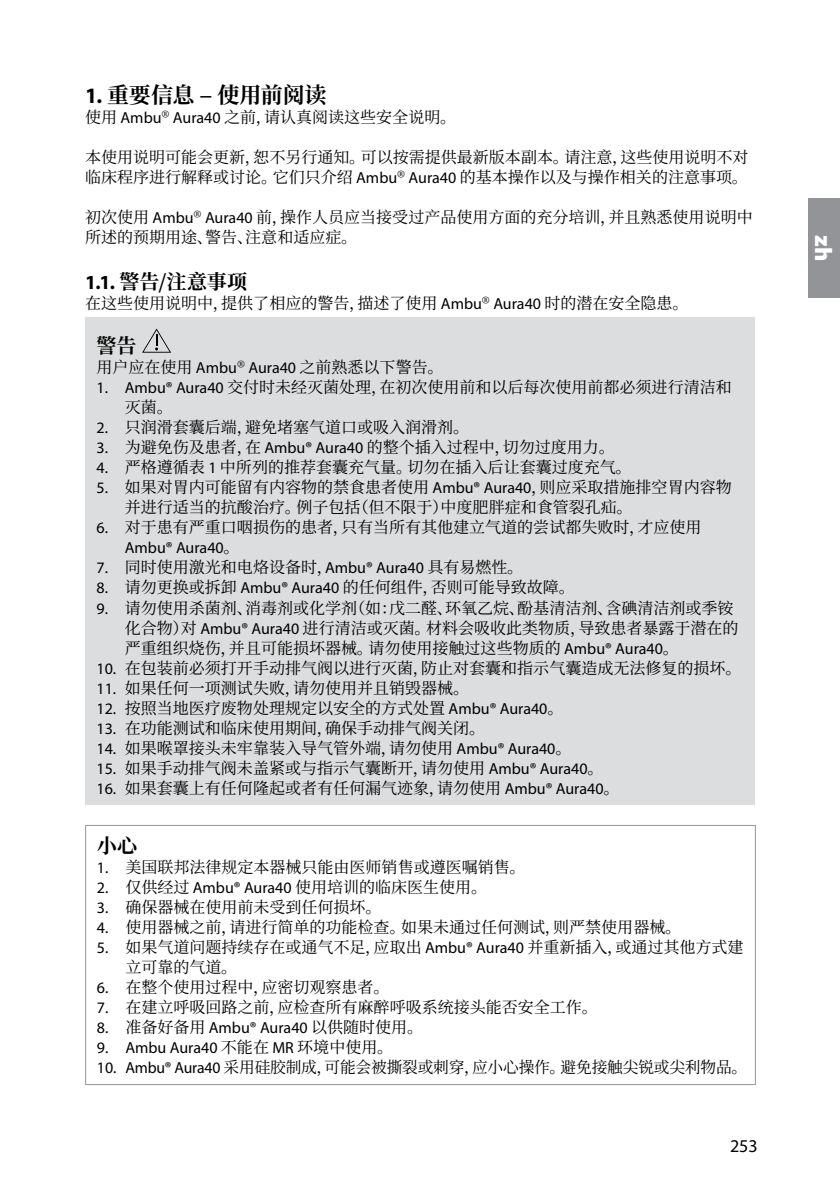
<style>
.page{position:relative;width:840px;height:1191px;background:#fff}
.page>*{position:absolute;margin:0;border:0;box-sizing:border-box;transform-origin:0 0}
.t1{font:900 24px "Myriad Pro";color:#fff}
.t2{font:700 22px "Noto Serif SC";letter-spacing:-.01em;color:#000}
.t3{font:700 20px "Noto Serif SC";letter-spacing:.005em;color:#000}
.t4{font:18px "Myriad Pro";color:#000}
.t5{font:16px/20px "Noto Serif SC";color:#000}
.t6{font:16px "Myriad Pro";color:#000}
.s1{font-family:"Myriad Pro"}
.s2{font-family:"Noto Serif SC"}
</style>
<div class="page">
<div style="left:808px;top:198px;width:31px;height:100px;background:#939498"></div>
<div style="left:85px;top:317px;width:669px;height:488px;background:#dcddde"></div>
<svg style="left:142px;top:328px;width:29px;height:25px"></svg>
<hr style="left:85px;top:825px;width:670px;height:1px;background:#939498">
<hr style="left:85px;top:826px;width:1px;height:258px;background:#939498">
<hr style="left:754px;top:826px;width:1px;height:258px;background:#939498">
<hr style="left:85px;top:1084px;width:670px;height:1px;background:#939498">
<h2 class="t2" style="left:85px;top:83px;width:243px"><span class="s1">1.</span> 重要信息 – 使用前阅读</h2>
<p class="t5" style="left:85px;top:108px;width:372px">使用 <span class="s1">Ambu</span>® <span class="s1">Aura40</span> 之前，请认真阅读这些安全说明。</p>
<p class="t5" style="left:85px;top:148px;width:664px">本使用说明可能会更新，恕不另行通知。可以按需提供最新版本副本。请注意，这些使用说明不对临床程序进行解释或讨论。它们只介绍 <span class="s1">Ambu</span>® <span class="s1">Aura40</span> 的基本操作以及与操作相关的注意事项。</p>
<p class="t5" style="left:85px;top:208px;width:668px">初次使用 <span class="s1">Ambu</span>® <span class="s1">Aura40</span> 前，操作人员应当接受过产品使用方面的充分培训，并且熟悉使用说明中所述的预期用途、警告、注意和适应症。</p>
<p class="t3" style="left:85px;top:270px;width:163px"><span class="s1">1.1.</span> 警告/注意事项</p>
<p class="t5" style="left:85px;top:294px;width:604px">在这些使用说明中，提供了相应的警告，描述了使用 <span class="s1">Ambu</span>® <span class="s1">Aura40</span> 时的潜在安全隐患。</p>
<p class="t3" style="left:96px;top:335px;width:41px">警告</p>
<p class="t5" style="left:96px;top:358px;width:348px">用户应在使用 <span class="s1">Ambu</span>® <span class="s1">Aura40</span> 之前熟悉以下警告。</p>
<p class="t5" style="left:125px;top:378px;width:608px;text-indent:-28px"><span class="s1">1. Ambu® Aura40</span> 交付时未经灭菌处理，在初次使用前和以后每次使用前都必须进行清洁和灭菌。</p>
<p class="t5" style="left:96px;top:418px;width:374px"><span class="s1">2.</span> 只润滑套囊后端，避免堵塞气道口或吸入润滑剂。</p>
<p class="t5" style="left:96px;top:438px;width:519px"><span class="s1">3.</span> 为避免伤及患者，在 <span class="s1">Ambu® Aura40</span> 的整个插入过程中，切勿过度用力。</p>
<p class="t5" style="left:96px;top:458px;width:536px"><span class="s1">4.</span> 严格遵循表 <span class="s1">1</span> 中所列的推荐套囊充气量。切勿在插入后让套囊过度充气。</p>
<p class="t5" style="left:125px;top:478px;width:608px;text-indent:-28px"><span class="s1">5.</span> 如果对胃内可能留有内容物的禁食患者使用 <span class="s1">Ambu® Aura40</span>，则应采取措施排空胃内容物并进行适当的抗酸治疗。例子包括（但不限于）中度肥胖症和食管裂孔疝。</p>
<p class="t5" style="left:96px;top:518px;width:606px"><span class="s1">6.</span> 对于患有严重口咽损伤的患者，只有当所有其他建立气道的尝试都失败时，才应使用</p>
<p class="t6" style="left:125px;top:538px;width:116px">Ambu® Aura40<span class="s2">。</span></p>
<p class="t5" style="left:96px;top:558px;width:428px"><span class="s1">7.</span> 同时使用激光和电烙设备时，<span class="s1">Ambu® Aura40</span> 具有易燃性。</p>
<p class="t5" style="left:96px;top:578px;width:479px"><span class="s1">8.</span> 请勿更换或拆卸 <span class="s1">Ambu® Aura40</span> 的任何组件，否则可能导致故障。</p>
<p class="t5" style="left:125px;top:598px;width:614px;text-indent:-28px"><span class="s1">9.</span> 请勿使用杀菌剂、消毒剂或化学剂（如：戊二醛、环氧乙烷、酚基清洁剂、含碘清洁剂或季铵化合物）对 <span class="s1">Ambu® Aura40</span> 进行清洁或灭菌。材料会吸收此类物质，导致患者暴露于潜在的严重组织烧伤，并且可能损坏器械。请勿使用接触过这些物质的 <span class="s1">Ambu® Aura40</span>。</p>
<p class="t5" style="left:96px;top:658px;width:646px"><span class="s1">10.</span> 在包装前必须打开手动排气阀以进行灭菌，防止对套囊和指示气囊造成无法修复的损坏。</p>
<p class="t5" style="left:96px;top:678px;width:374px"><span class="s1">11.</span> 如果任何一项测试失败，请勿使用并且销毁器械。</p>
<p class="t5" style="left:96px;top:698px;width:468px"><span class="s1">12.</span> 按照当地医疗废物处理规定以安全的方式处置 <span class="s1">Ambu® Aura40</span>。</p>
<p class="t5" style="left:96px;top:718px;width:390px"><span class="s1">13.</span> 在功能测试和临床使用期间，确保手动排气阀关闭。</p>
<p class="t5" style="left:96px;top:738px;width:476px"><span class="s1">14.</span> 如果喉罩接头未牢靠装入导气管外端，请勿使用 <span class="s1">Ambu® Aura40</span>。</p>
<p class="t5" style="left:96px;top:758px;width:508px"><span class="s1">15.</span> 如果手动排气阀未盖紧或与指示气囊断开，请勿使用 <span class="s1">Ambu® Aura40</span>。</p>
<p class="t5" style="left:96px;top:778px;width:524px"><span class="s1">16.</span> 如果套囊上有任何隆起或者有任何漏气迹象，请勿使用 <span class="s1">Ambu® Aura40</span>。</p>
<p class="t3" style="left:97px;top:834px;width:41px">小心</p>
<p class="t5" style="left:97px;top:857px;width:430px"><span class="s1">1.</span> 美国联邦法律规定本器械只能由医师销售或遵医嘱销售。</p>
<p class="t5" style="left:97px;top:877px;width:391px"><span class="s1">2.</span> 仅供经过 <span class="s1">Ambu® Aura40</span> 使用培训的临床医生使用。</p>
<p class="t5" style="left:97px;top:897px;width:286px"><span class="s1">3.</span> 确保器械在使用前未受到任何损坏。</p>
<p class="t5" style="left:97px;top:917px;width:585px"><span class="s1">4.</span> 使用器械之前，请进行简单的功能检查。如果未通过任何测试，则严禁使用器械。</p>
<p class="t5" style="left:125px;top:937px;width:619px;text-indent:-28px"><span class="s1">5.</span> 如果气道问题持续存在或通气不足，应取出 <span class="s1">Ambu® Aura40</span> 并重新插入，或通过其他方式建立可靠的气道。</p>
<p class="t5" style="left:97px;top:977px;width:294px"><span class="s1">6.</span> 在整个使用过程中，应密切观察患者。</p>
<p class="t5" style="left:97px;top:997px;width:502px"><span class="s1">7.</span> 在建立呼吸回路之前，应检查所有麻醉呼吸系统接头能否安全工作。</p>
<p class="t6" style="left:97px;top:1018px;width:327px">8. <span class="s2">准备好备用</span> Ambu® Aura40 <span class="s2">以供随时使用。</span></p>
<p class="t6" style="left:97px;top:1038px;width:297px">9. Ambu Aura40 <span class="s2">不能在</span> MR <span class="s2">环境中使用。</span></p>
<p class="t5" style="left:97px;top:1057px;width:651px"><span class="s1">10. Ambu® Aura40</span> 采用硅胶制成，可能会被撕裂或刺穿，应小心操作。避免接触尖锐或尖利物品。</p>
<p class="t4" style="left:729px;top:1135px;width:29px">253</p>
<h1 class="t1" style="left:836px;top:235px;width:28px;rotate:90deg">zh</h1>
</div>
